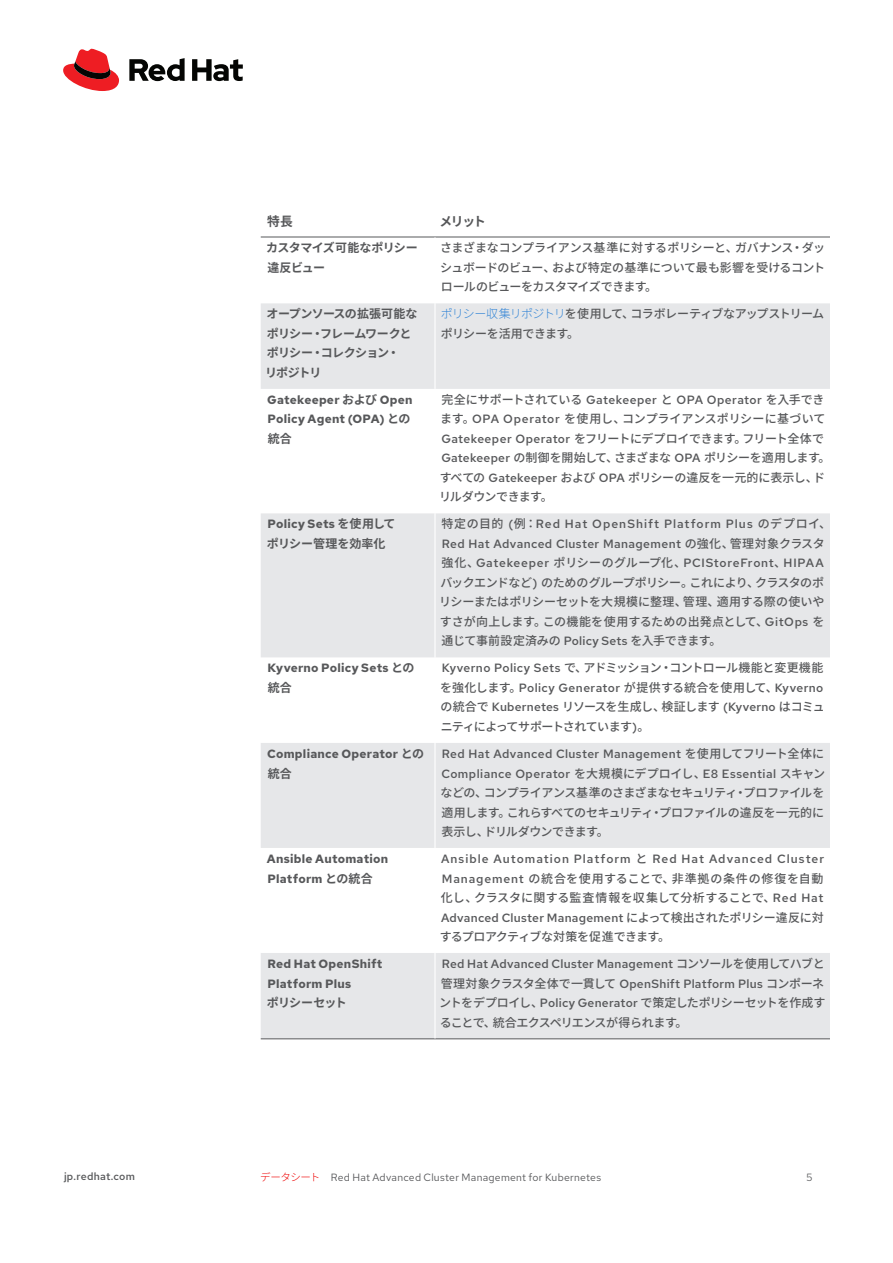
<style>
.page{position:relative;width:893px;height:1263px;background:#fff}
.page>*{position:absolute;margin:0;border:0;box-sizing:border-box;transform-origin:0 0}
.Main_-_Table_Subhead_1__left-aligned{font:700 12.75px "Noto Sans JP";letter-spacing:-.11em;color:#57585a}
.Main_-_Table_Body__left-aligned{font:500 12px/19.5px "Noto Sans JP";letter-spacing:-.03em;color:#57585a;text-align:justify}
.Main_-_Table_Body__left-aligned-2{font:700 12px/19.5px "Red Hat Text";letter-spacing:.02em;color:#57585a}
.Main_-_Table_Body__left-aligned-3{font:700 12px/19.5px "Noto Sans JP";letter-spacing:-.05em;color:#57585a}
.Main_-_Table_Body__left-aligned-4{font:700 12px/19.5px "Noto Sans JP";color:#57585a}
.Footer_-_Running_Foot{font:10.5px "Red Hat Text";letter-spacing:.025em;color:#57585a}
.t1{font:500 10.5px "Red Hat Text";letter-spacing:.025em;color:#57585a}
.s1{font-weight:300;color:#3385d6}
.s2{font-family:"Noto Sans JP"}
.s3{font-family:"Red Hat Text"}
.s4{font-family:"Noto Sans JP";font-weight:300;color:#e00}
</style>
<div class="page">
<svg style="left:261px;top:303px;width:569px;height:735px;fill:#e6e7e9"></svg>
<hr style="left:261px;top:237px;width:174px;height:1px;background:#57585a">
<hr style="left:435px;top:237px;width:395px;height:1px;background:#57585a">
<hr style="left:261px;top:1038px;width:174px;height:1px;background:#57585a">
<hr style="left:435px;top:1038px;width:395px;height:1px;background:#57585a">
<hr style="left:434px;top:237px;width:2px;height:66px;background:#fff">
<hr style="left:434px;top:303px;width:2px;height:86px;background:#fff">
<hr style="left:434px;top:389px;width:2px;height:124px;background:#fff">
<hr style="left:434px;top:513px;width:2px;height:144px;background:#fff">
<hr style="left:434px;top:657px;width:2px;height:86px;background:#fff">
<hr style="left:434px;top:743px;width:2px;height:105px;background:#fff">
<hr style="left:434px;top:848px;width:2px;height:105px;background:#fff">
<hr style="left:434px;top:953px;width:2px;height:85px;background:#fff">
<svg style="left:63px;top:49px;width:56px;height:42px"></svg>
<svg style="left:129px;top:58px;width:114px;height:23px"></svg>
<p class="Main_-_Table_Subhead_1__left-aligned" style="left:267px;top:215px;width:27px">特長</p>
<p class="Main_-_Table_Subhead_1__left-aligned" style="left:440px;top:215px;width:48px">メリット</p>
<p class="Main_-_Table_Body__left-aligned-3" style="left:266px;top:239px;width:153px">カスタマイズ可能なポリシー違反ビュー</p>
<p class="Main_-_Table_Body__left-aligned" style="left:440px;top:239px;width:387px">さまざまなコンプライアンス基準に対するポリシーと、ガバナンス・ダッシュボードのビュー、および特定の基準について最も影響を受けるコントロールのビューをカスタマイズできます。</p>
<p class="Main_-_Table_Body__left-aligned-3" style="left:265px;top:305px;width:154px">オープンソースの拡張可能なポリシー・フレームワークとポリシー・コレクション・<br>リポジトリ</p>
<p class="Main_-_Table_Body__left-aligned" style="left:441px;top:305px;width:385px"><span class="s1">ポリシー収集リポジトリ</span>を使用して、コラボレーティブなアップストリームポリシーを活用できます。</p>
<p class="Main_-_Table_Body__left-aligned-2" style="left:267px;top:390px;width:147px">Gatekeeper <span class="s2">および</span> Open<br>Policy Agent (OPA) <span class="s2">との統合</span></p>
<p class="Main_-_Table_Body__left-aligned" style="left:439px;top:390px;width:393px;text-align:left">完全にサポートされている <span class="s3">Gatekeeper</span> と <span class="s3">OPA Operator</span> を入手できます。<span class="s3">OPA Operator</span> を使用し、コンプライアンスポリシーに基づいて<span class="s3">Gatekeeper Operator</span> をフリートにデプロイできます。フリート全体で<span class="s3">Gatekeeper</span> の制御を開始して、さまざまな <span class="s3">OPA</span> ポリシーを適用します。すべての <span class="s3">Gatekeeper</span> および <span class="s3">OPA</span> ポリシーの違反を一元的に表示し、ドリルダウンできます。</p>
<p class="Main_-_Table_Body__left-aligned-4" style="left:267px;top:515px;width:130px"><span class="s3">Policy Sets</span> を使用してポリシー管理を効率化</p>
<p class="Main_-_Table_Body__left-aligned" style="left:439px;top:515px;width:393px;text-align:left">特定の目的 <span class="s3">(</span>例：<span class="s3">Red Hat OpenShift Platform Plus</span> のデプロイ、<span class="s3">Red Hat Advanced Cluster Management</span> の強化、管理対象クラスタ強化、<span class="s3">Gatekeeper</span> ポリシーのグループ化、<span class="s3">PCIStoreFront</span>、<span class="s3">HIPAA</span>バックエンドなど<span class="s3">)</span> のためのグループポリシー。これにより、クラスタのポリシーまたはポリシーセットを大規模に整理、管理、適用する際の使いやすさが向上します。この機能を使用するための出発点として、<span class="s3">GitOps</span> を通じて事前設定済みの <span class="s3">Policy Sets</span> を入手できます。</p>
<p class="Main_-_Table_Body__left-aligned-2" style="left:268px;top:658px;width:148px">Kyverno Policy Sets <span class="s2">との統合</span></p>
<p class="Main_-_Table_Body__left-aligned" style="left:440px;top:659px;width:386px"><span class="s3">Kyverno Policy Sets</span> で、アドミッション・コントロール機能と変更機能を強化します。<span class="s3">Policy Generator</span> が提供する統合を使用して、<span class="s3">Kyverno</span>の統合で <span class="s3">Kubernetes</span> リソースを生成し、検証します <span class="s3">(Kyverno</span> はコミュニティによってサポートされています<span class="s3">)</span>。</p>
<p class="Main_-_Table_Body__left-aligned-2" style="left:267px;top:744px;width:158px">Compliance Operator <span class="s2">との統合</span></p>
<p class="Main_-_Table_Body__left-aligned" style="left:441px;top:744px;width:386px"><span class="s3">Red Hat Advanced Cluster Management</span> を使用してフリート全体に<span class="s3">Compliance Operator</span> を大規模にデプロイし、<span class="s3">E8 Essential</span> スキャンなどの、コンプライアンス基準のさまざまなセキュリティ・プロファイルを適用します。これらすべてのセキュリティ・プロファイルの違反を一元的に表示し、ドリルダウンできます。</p>
<p class="Main_-_Table_Body__left-aligned-2" style="left:267px;top:849px;width:123px">Ansible Automation<br>Platform <span class="s2">との統合</span></p>
<p class="Main_-_Table_Body__left-aligned" style="left:440px;top:849px;width:386px"><span class="s3">Ansible Automation Platform</span> と <span class="s3">Red Hat Advanced Cluster Management</span> の統合を使用することで、非準拠の条件の修復を自動化し、クラスタに関する監査情報を収集して分析することで、<span class="s3">Red Hat Advanced Cluster Management</span> によって検出されたポリシー違反に対するプロアクティブな対策を促進できます。</p>
<p class="Main_-_Table_Body__left-aligned-2" style="left:267px;top:954px;width:117px">Red Hat OpenShift<br>Platform Plus<br><span class="s2">ポリシーセット</span></p>
<p class="Main_-_Table_Body__left-aligned" style="left:439px;top:954px;width:387px"><span class="s3">Red Hat Advanced Cluster Management</span> コンソールを使用してハブと管理対象クラスタ全体で一貫して <span class="s3">OpenShift Platform Plus</span> コンポーネントをデプロイし、<span class="s3">Policy Generator</span> で策定したポリシーセットを作成することで、統合エクスペリエンスが得られます。</p>
<p class="t1" style="left:64px;top:1170px;width:72px">jp.redhat.com</p>
<p class="Footer_-_Running_Foot" style="left:260px;top:1170px;width:342px"><span class="s4">データシート</span> Red Hat Advanced Cluster Management for Kubernetes</p>
<p class="Footer_-_Running_Foot" style="left:806px;top:1170px;width:7px">5</p>
</div>
